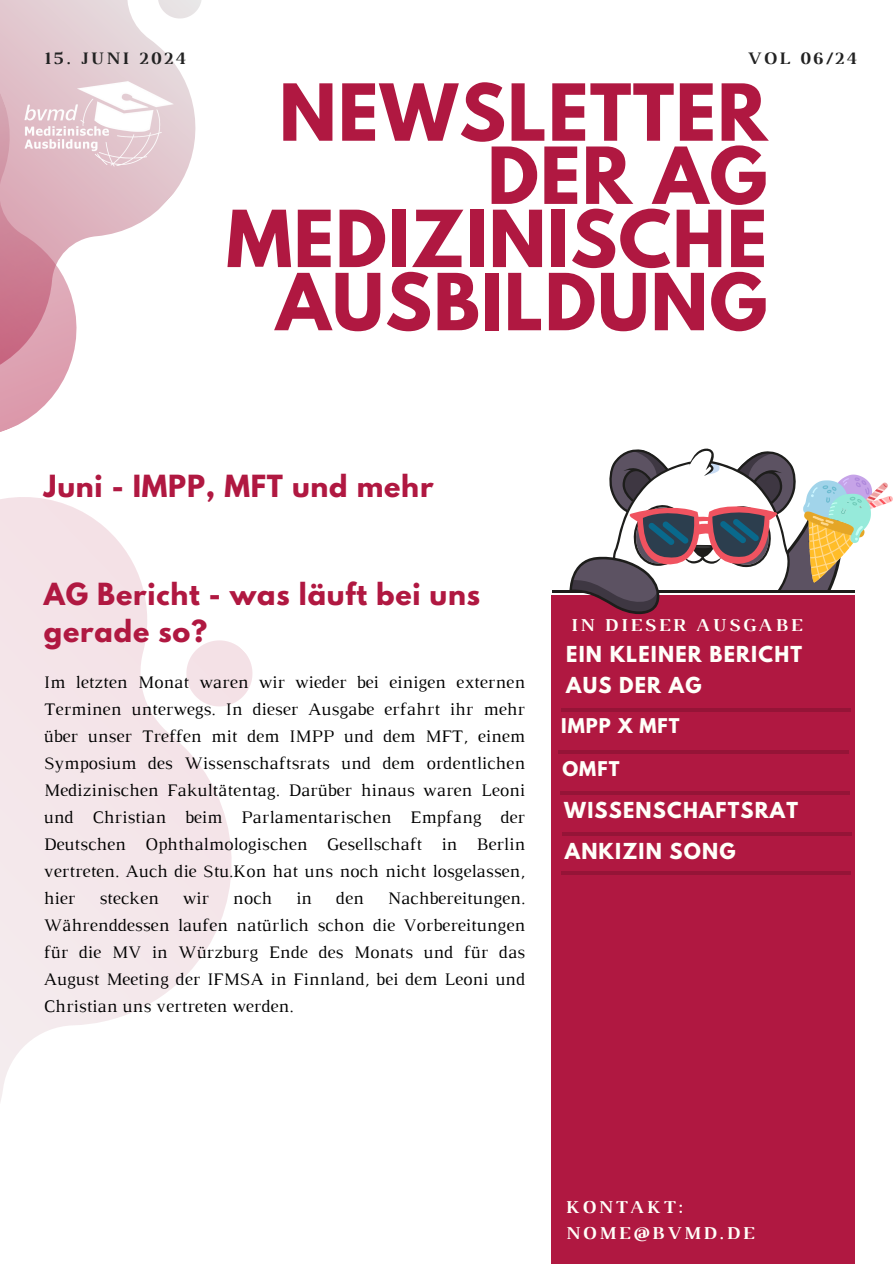
<style>
.page{position:relative;width:894px;height:1264px;background:#fff}
.page>*{position:absolute;margin:0;border:0;box-sizing:border-box;transform-origin:0 0}
.t1{font:700 69.6px/63.2px "League Spartan";letter-spacing:.02em;color:#b01841;text-align:right}
.t2{font:700 27px/37.2px "League Spartan";letter-spacing:.03em;color:#b01841}
.t3{font:700 19.5px/30.3px "League Spartan";letter-spacing:.06em;color:#fffff9}
.t4{font:700 18.45px/26px "Luthier";letter-spacing:.14em;color:#fffff9}
.t5{font:18px/27px "Luthier";color:#000;text-align:justify}
.t6{font:700 18px "League Spartan";letter-spacing:.06em;color:#fffff9}
.t7{font:700 17.85px "Luthier";letter-spacing:.14em;color:#222}
</style>
<div class="page">
<svg style="left:114px;top:0;width:82px;height:233px"></svg>
<svg style="left:149px;top:0;width:53px;height:28px"></svg>
<svg style="left:0;top:0;width:114px;height:432px"></svg>
<img style="left:0;top:81px;width:173px;height:86px">
<svg style="left:0;top:497px;width:232px;height:605px;fill:#f4e7eb"></svg>
<svg style="left:173px;top:626px;width:80px;height:94px"></svg>
<div style="left:551px;top:595px;width:303px;height:668px;background:#b01841"></div>
<hr style="left:561px;top:708px;width:289px;height:3px;background:#000">
<hr style="left:558px;top:750px;width:290px;height:3px;background:#000">
<hr style="left:552px;top:590px;width:302px;height:2px;background:#1d1d1b">
<hr style="left:562px;top:832px;width:289px;height:3px;background:#000">
<hr style="left:560px;top:791px;width:290px;height:4px;background:#951437">
<hr style="left:561px;top:871px;width:289px;height:4px;background:#951437">
<svg style="left:569px;top:448px;width:323px;height:169px"></svg>
<p class="t7" style="left:44px;top:52px;width:143px">15. JUNI 2024</p>
<p class="t7" style="left:746px;top:52px;width:111px">VOL 06/24</p>
<p class="t1" style="left:226px;top:90px;width:542px">NEWSLETTER<br>DER AG<br>MEDIZINISCHE<br>AUSBILDUNG</p>
<p class="t2" style="left:44px;top:470px;width:391px">Juni - IMPP, MFT und mehr</p>
<h4 class="t2" style="left:44px;top:579px;width:437px">AG Bericht - was läuft bei uns gerade so?</h4>
<h1 class="t5" style="left:44px;top:669px;width:482px">Im letzten Monat waren wir wieder bei einigen externen Terminen unterwegs. In dieser Ausgabe erfahrt ihr mehr über unser Treffen mit dem IMPP und dem MFT, einem Symposium des Wissenschaftsrats und dem ordentlichen Medizinischen Fakultätentag. Darüber hinaus waren Leoni und Christian beim Parlamentarischen Empfang der Deutschen Ophthalmologischen Gesellschaft in Berlin vertreten. Auch die Stu.Kon hat uns noch nicht losgelassen, hier</h1>
<h1 class="t5" style="left:44px;top:885px;width:482px;text-indent:343px">Nachbereitungen.<br>Währenddessen laufen natürlich schon die Vorbereitungen für die MV in Würzburg Ende des Monats und für das August Meeting der IFMSA in Finnland, bei dem Leoni und Christian uns vertreten werden.</h1>
<h1 class="t5" style="left:99px;top:885px;width:61px">stecken</h1>
<h1 class="t5" style="left:183px;top:885px;width:28px">wir</h1>
<h1 class="t5" style="left:233px;top:885px;width:41px">noch</h1>
<h1 class="t5" style="left:296px;top:885px;width:18px">in</h1>
<h1 class="t5" style="left:336px;top:885px;width:29px">den</h1>
<h4 class="t4" style="left:570px;top:614px;width:233px">IN DIESER AUSGABE</h4>
<p class="t3" style="left:566px;top:641px;width:237px">EIN KLEINER BERICHT<br>AUS DER AG</p>
<h2 class="t6" style="left:561px;top:716px;width:120px">IMPP X MFT</h2>
<p class="t6" style="left:562px;top:759px;width:58px">OMFT</p>
<h3 class="t3" style="left:564px;top:797px;width:235px">WISSENSCHAFTSRAT</h3>
<p class="t3" style="left:564px;top:838px;width:172px">ANKIZIN SONG</p>
<h2 class="t4" style="left:565px;top:1195px;width:190px">KONTAKT:<br>NOME@BVMD.DE</h2>
</div>
